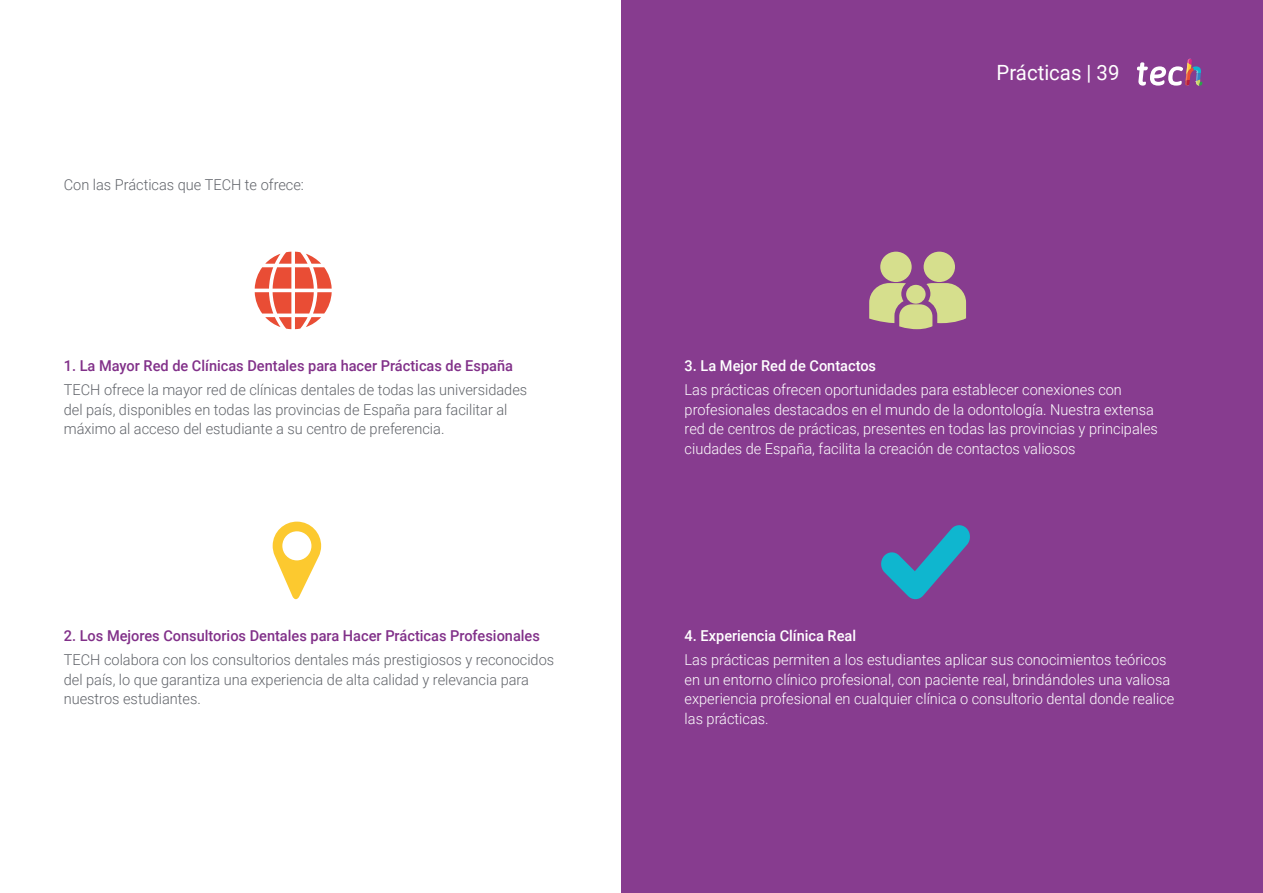
<style>
.page{position:relative;width:1263px;height:893px;background:#fff}
.page>*{position:absolute;margin:0;border:0;box-sizing:border-box;transform-origin:0 0}
.t1{font:21px "Roboto";color:#fff}
.t2{font:300 15px/19.5px "Roboto";color:#fff}
.t3{font:300 15px/19.5px "Roboto";color:#61646a}
.t4{font:500 15px "Roboto";color:#813089}
.t5{font:500 15px "Roboto";color:#fff}
</style>
<div class="page">
<svg style="left:255px;top:252px;width:77px;height:77px"></svg>
<svg style="left:273px;top:521px;width:48px;height:78px"></svg>
<div style="left:621px;top:0;width:642px;height:893px;background:#873c8f"></div>
<svg style="left:1137px;top:59px;width:65px;height:27px"></svg>
<svg style="left:869px;top:252px;width:97px;height:77px"></svg>
<svg style="left:881px;top:525px;width:89px;height:75px"></svg>
<p class="t3" style="left:64px;top:174px;width:242px">Con las Prácticas que TECH te ofrece:</p>
<p class="t4" style="left:64px;top:355px;width:451px">1. La Mayor Red de Clínicas Dentales para hacer Prácticas de España</p>
<p class="t3" style="left:64px;top:379px;width:465px">TECH ofrece la mayor red de clínicas dentales de todas las universidades del país, disponibles en todas las provincias de España para facilitar al máximo al acceso del estudiante a su centro de preferencia.</p>
<p class="t4" style="left:64px;top:625px;width:478px">2. Los Mejores Consultorios Dentales para Hacer Prácticas Profesionales</p>
<p class="t3" style="left:64px;top:649px;width:492px">TECH colabora con los consultorios dentales más prestigiosos y reconocidos del país, lo que garantiza una experiencia de alta calidad y relevancia para nuestros estudiantes.</p>
<h1 class="t1" style="left:996px;top:57px;width:124px">Prácticas | 39</h1>
<p class="t5" style="left:685px;top:355px;width:193px">3. La Mejor Red de Contactos</p>
<p class="t2" style="left:685px;top:379px;width:475px">Las prácticas ofrecen oportunidades para establecer conexiones con profesionales destacados en el mundo de la odontología. Nuestra extensa red de centros de prácticas, presentes en todas las provincias y principales ciudades de España, facilita la creación de contactos valiosos</p>
<p class="t5" style="left:685px;top:625px;width:173px">4. Experiencia Clínica Real</p>
<p class="t2" style="left:685px;top:649px;width:491px">Las prácticas permiten a los estudiantes aplicar sus conocimientos teóricos en un entorno clínico profesional, con paciente real, brindándoles una valiosa experiencia profesional en cualquier clínica o consultorio dental donde realice las prácticas.</p>
</div>
